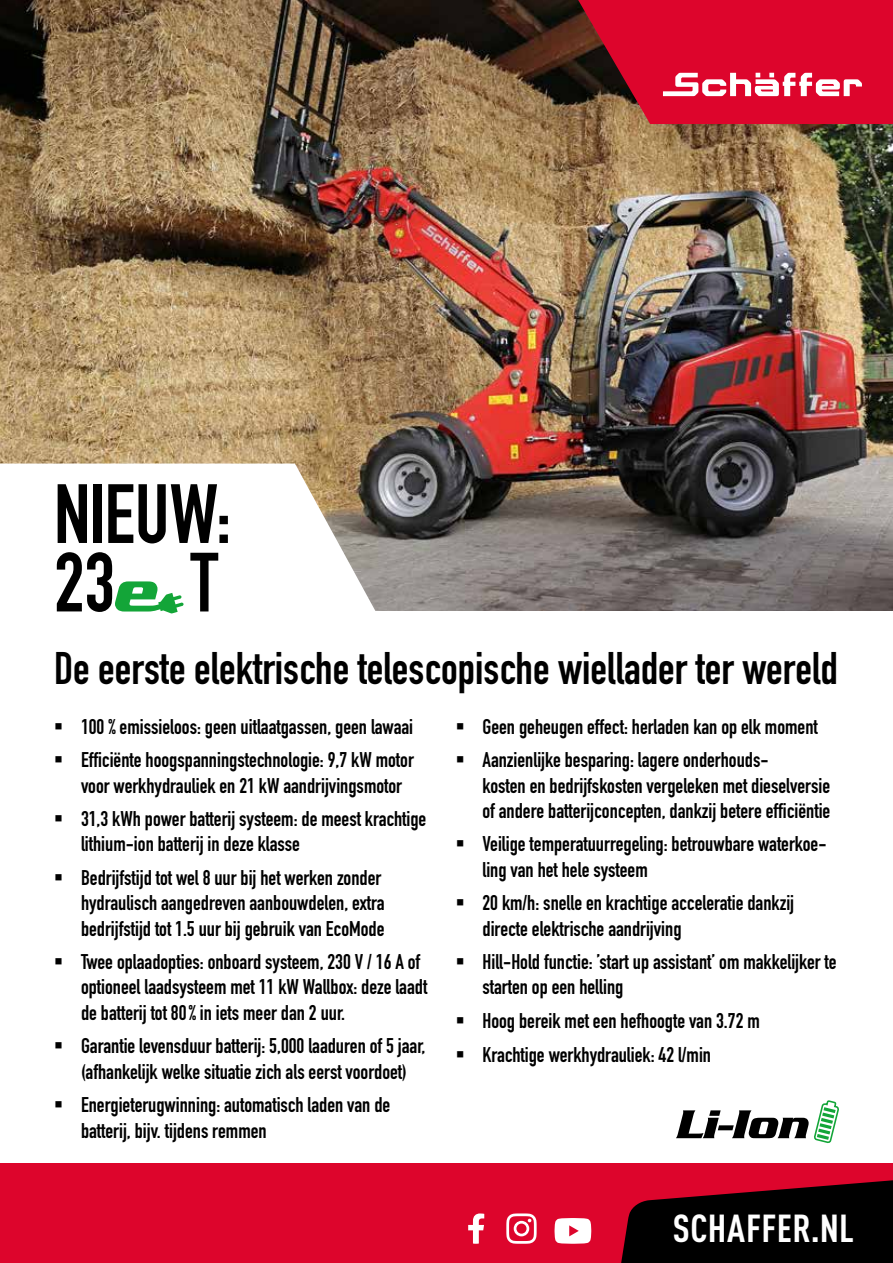
<style>
.page{position:relative;width:893px;height:1263px;background:#fff}
.page>*{position:absolute;margin:0;border:0;box-sizing:border-box;transform-origin:0 0}
.t1{font:82.5px/68.4px "DIN Engschrift LT Pro";letter-spacing:-.005em;color:#000}
.t2{font:45px "DIN Engschrift LT Pro";color:#000}
.t3{font:700 condensed 38.55px "DIN Pro";letter-spacing:.01em;color:#fff}
.t4{font:21px/25.2px "DIN Engschrift LT Pro";color:#000}
</style>
<div class="page">
<img style="left:0;top:0;width:893px;height:610px">
<svg style="left:578px;top:0;width:315px;height:124px;background:#cd1c39"></svg>
<div style="left:0;top:1163px;width:893px;height:100px;background:#dd052c"></div>
<svg style="left:676px;top:1100px;width:163px;height:44px"></svg>
<svg style="left:0;top:463px;width:380px;height:151px"></svg>
<svg style="left:115px;top:581px;width:69px;height:32px"></svg>
<svg style="left:554px;top:1180px;width:339px;height:83px"></svg>
<svg style="left:468px;top:1213px;width:16px;height:31px"></svg>
<svg style="left:506px;top:1213px;width:31px;height:31px"></svg>
<h1 class="t1" style="left:54px;top:480px;width:179px">NIEUW:<br>23 T</h1>
<h2 class="t2" style="left:54px;top:642px;width:785px">De eerste elektrische telescopische wiellader ter wereld</h2>
<p class="t4" style="left:54px;top:714px;width:361px">▪ 100 % emissieloos: geen uitlaatgassen, geen lawaai</p>
<p class="t4" style="left:81px;top:747px;width:334px;text-indent:-27px">▪ Efficiënte hoogspanningstechnologie: 9,7 kW motor voor werkhydrauliek en 21 kW aandrijvingsmotor</p>
<p class="t4" style="left:81px;top:806px;width:347px;text-indent:-27px">▪ 31,3 kWh power batterij systeem: de meest krachtige lithium-ion batterij in deze klasse</p>
<p class="t4" style="left:81px;top:865px;width:305px;text-indent:-27px">▪ Bedrijfstijd tot wel 8 uur bij het werken zonder hydraulisch aangedreven aanbouwdelen, extra bedrijfstijd tot 1.5 uur bij gebruik van EcoMode</p>
<p class="t4" style="left:81px;top:949px;width:348px;text-indent:-27px">▪ Twee oplaadopties: onboard systeem, 230 V / 16 A of optioneel laadsysteem met 11 kW Wallbox: deze laadt de batterij tot 80% in iets meer dan 2 uur.</p>
<p class="t4" style="left:54px;top:1033px;width:373px;text-align:center">▪ Garantie levensduur batterij: 5,000 laaduren of 5 jaar, (afhankelijk welke situatie zich als eerst voordoet)</p>
<p class="t4" style="left:81px;top:1092px;width:311px;text-indent:-27px">▪ Energieterugwinning: automatisch laden van de batterij, bijv. tijdens remmen</p>
<p class="t4" style="left:455px;top:714px;width:364px">▪ Geen geheugen effect: herladen kan op elk moment</p>
<p class="t4" style="left:482px;top:747px;width:349px;text-indent:-27px">▪ Aanzienlijke besparing: lagere onderhouds-<br>kosten en bedrijfskosten vergeleken met dieselversie of andere batterijconcepten, dankzij betere efficiëntie</p>
<p class="t4" style="left:482px;top:832px;width:346px;text-indent:-27px">▪ Veilige temperatuurregeling: betrouwbare waterkoe&shy;ling van het hele systeem</p>
<p class="t4" style="left:482px;top:890px;width:313px;text-indent:-27px">▪ 20 km/h: snelle en krachtige acceleratie dankzij directe elektrische aandrijving</p>
<p class="t4" style="left:482px;top:949px;width:356px;text-indent:-27px">▪ Hill-Hold functie: ’start up assistant’ om makkelijker te starten op een helling</p>
<p class="t4" style="left:455px;top:1008px;width:306px">▪ Hoog bereik met een hefhoogte van 3.72 m</p>
<p class="t4" style="left:455px;top:1042px;width:257px">▪ Krachtige werkhydrauliek: 42 l/min</p>
<h3 class="t3" style="left:673px;top:1199px;width:183px">SCHAFFER.NL</h3>
</div>
